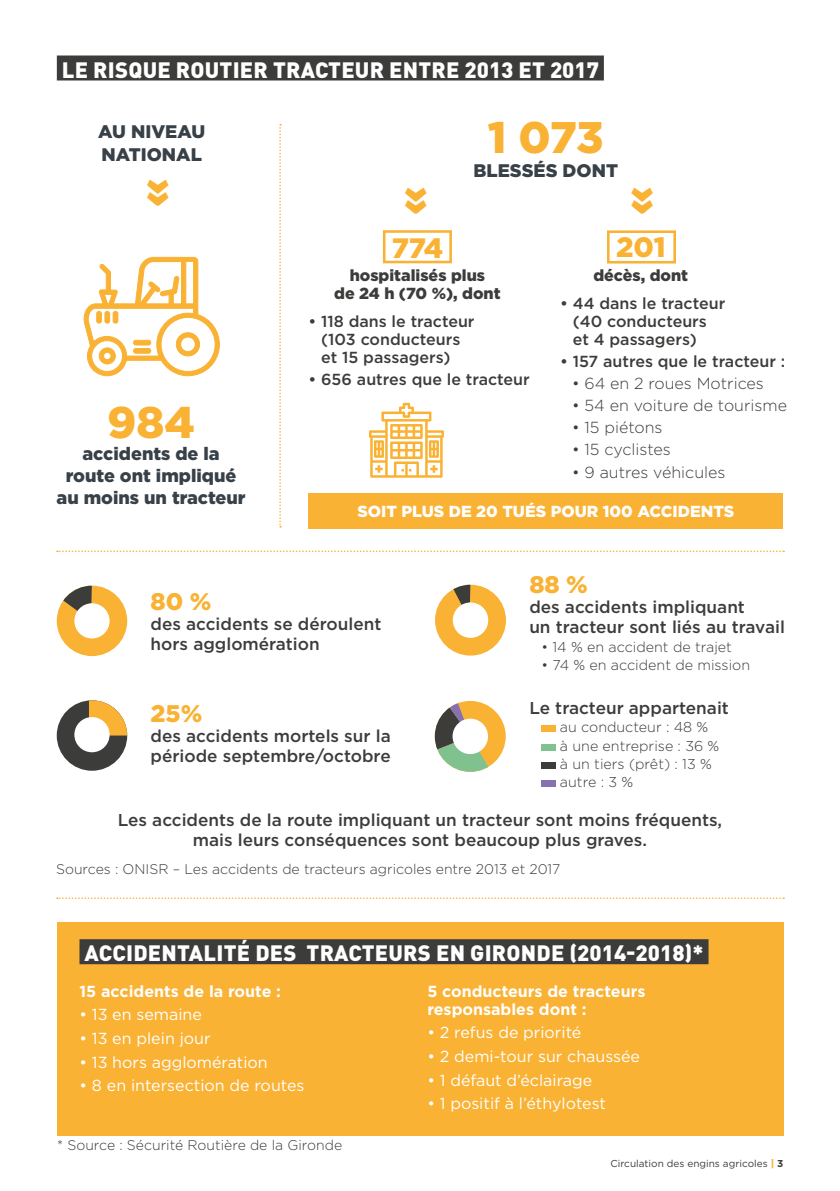
<style>
.page{position:relative;width:840px;height:1191px;background:#fff}
.page>*{position:absolute;margin:0;border:0;box-sizing:border-box;transform-origin:0 0}
.t1{font:900 45.6px "Gotham";color:#f9b234}
.t2{font:900 44.2px "Gotham";letter-spacing:-.01em;color:#f9b234}
.t3{font:900 28px "Gotham";letter-spacing:-.005em;color:#f9b234}
.t4{font:900 24px "Gotham";color:#f9b234}
.t5{font:900 22px "DIN Pro";letter-spacing:.01em;color:#fff}
.t6{font:900 18.2px/23.4px "Gotham";color:#384048}
.t7{font:900 18px/22px "Gotham";color:#384048;text-align:center}
.t8{font:500 17.2px/20px "Gotham";color:#3c3c3b}
.t9{font:16px "Gotham";color:#fff}
.t10{font:500 16px/18px "Gotham";color:#3c3c3b}
.t11{font:300 16px "Gotham";color:#3c3c3b}
.t12{font:700 16px/18px "Gotham";color:#fff}
.t13{font:900 16px/18px "Gotham";color:#3c3c3b;text-align:center}
.t14{font:900 16px "Gotham";color:#fff}
.t15{font:300 14.2px/18.4px "Gotham";color:#3c3c3b}
.t16{font:300 14px "Gotham";color:#3c3c3b}
.t17{font:10px "Gotham";color:#3c3c3b}
.s1{font-weight:900;color:#f9b234}
.s2{font-weight:700}
</style>
<div class="page">
<svg style="left:57px;top:550px;width:726px;height:2px"></svg>
<svg style="left:57px;top:897px;width:726px;height:2px"></svg>
<svg style="left:279px;top:124px;width:2px;height:403px"></svg>
<div style="left:57px;top:55px;width:546px;height:25px;background:#3c3c3b"></div>
<svg style="left:83px;top:257px;width:137px;height:119px"></svg>
<hr style="left:97px;top:311px;width:4px;height:12px;background:#f9b234;border-radius:2px">
<div style="left:96px;top:311px;width:6px;height:12px;border:1px solid #f9b234;border-radius:2px"></div>
<div style="left:105px;top:311px;width:5px;height:12px;background:#f9b234;border-radius:2px"></div>
<div style="left:104px;top:311px;width:6px;height:12px;border:1px solid #f9b234;border-radius:2px"></div>
<div style="left:113px;top:311px;width:5px;height:12px;background:#f9b234;border-radius:2px"></div>
<div style="left:113px;top:311px;width:5px;height:12px;border:1px solid #f9b234;border-radius:2px"></div>
<div style="left:133px;top:340px;width:18px;height:5px;background:#f9b234;border-radius:2px"></div>
<div style="left:133px;top:340px;width:18px;height:5px;border:1px solid #f9b234;border-radius:2px"></div>
<div style="left:133px;top:348px;width:18px;height:5px;background:#f9b234;border-radius:2px"></div>
<div style="left:133px;top:348px;width:18px;height:5px;border:1px solid #f9b234;border-radius:2px"></div>
<div style="left:606px;top:230px;width:69px;height:33px;border:3px solid #f9b234"></div>
<div style="left:383px;top:230px;width:68px;height:33px;border:3px solid #f9b234"></div>
<svg style="left:369px;top:403px;width:74px;height:75px"></svg>
<div style="left:57px;top:585px;width:70px;height:71px;background:#f9b234;border-radius:50%"></div>
<svg style="left:57px;top:585px;width:35px;height:31px"></svg>
<div style="left:74px;top:603px;width:35px;height:35px;background:#fff;border-radius:50%"></div>
<div style="left:435px;top:585px;width:70px;height:70px;background:#f9b234;border-radius:50%"></div>
<svg style="left:449px;top:585px;width:21px;height:19px"></svg>
<div style="left:452px;top:602px;width:36px;height:36px;background:#fff;border-radius:50%"></div>
<div style="left:541px;top:725px;width:14px;height:7px;background:#f9b234"></div>
<div style="left:541px;top:744px;width:14px;height:6px;background:#80c28f"></div>
<div style="left:541px;top:762px;width:14px;height:7px;background:#3c3c3b"></div>
<div style="left:541px;top:780px;width:14px;height:7px;background:#8871b1"></div>
<svg style="left:434px;top:701px;width:68px;height:71px"></svg>
<div style="left:452px;top:718px;width:35px;height:36px;background:#fff;border-radius:50%"></div>
<div style="left:57px;top:700px;width:70px;height:70px;background:#3c3c3b;border-radius:50%"></div>
<svg style="left:89px;top:700px;width:38px;height:35px"></svg>
<div style="left:74px;top:717px;width:35px;height:35px;background:#fff;border-radius:50%"></div>
<div style="left:308px;top:493px;width:474px;height:35px;background:#f9b234"></div>
<div style="left:57px;top:922px;width:725px;height:213px;background:#f9b234"></div>
<div style="left:79px;top:939px;width:629px;height:25px;background:#3c3c3b"></div>
<p class="t5" style="left:62px;top:55px;width:538px">LE RISQUE ROUTIER TRACTEUR ENTRE 2013 ET 2017</p>
<p class="t6" style="left:98px;top:119px;width:108px">AU NIVEAU<br>NATIONAL</p>
<h1 class="t1" style="left:122px;top:207px;width:30px;rotate:-90deg">«</h1>
<h2 class="t2" style="left:107px;top:392px;width:89px">984</h2>
<p class="t7" style="left:57px;top:443px;width:190px">accidents de la route ont impliqué au moins un tracteur</p>
<h2 class="t2" style="left:487px;top:107px;width:117px">1 073</h2>
<p class="t6" style="left:473px;top:158px;width:146px">BLESSÉS DONT</p>
<h1 class="t1" style="left:380px;top:215px;width:30px;rotate:-90deg">«</h1>
<h1 class="t1" style="left:606px;top:215px;width:30px;rotate:-90deg">«</h1>
<h3 class="t3" style="left:391px;top:228px;width:53px">774</h3>
<p class="t13" style="left:334px;top:266px;width:168px">hospitalisés plus<br>de 24 h (70 %), dont</p>
<p class="t10" style="left:321px;top:312px;width:155px;text-indent:-13px">• 118 dans le tracteur (103 conducteurs et 15 passagers)</p>
<p class="t10" style="left:308px;top:370px;width:223px">• 656 autres que le tracteur</p>
<h3 class="t3" style="left:615px;top:228px;width:51px">201</h3>
<p class="t13" style="left:593px;top:266px;width:96px">décès, dont</p>
<p class="t10" style="left:572px;top:294px;width:154px;text-indent:-13px">• 44 dans le tracteur (40 conducteurs et 4 passagers)</p>
<p class="t10" style="left:559px;top:352px;width:226px">• 157 autres que le tracteur :</p>
<p class="t11" style="left:572px;top:373px;width:193px">• 64 en 2 roues Motrices</p>
<p class="t11" style="left:572px;top:395px;width:216px">• 54 en voiture de tourisme</p>
<p class="t11" style="left:572px;top:418px;width:92px">• 15 piétons</p>
<p class="t11" style="left:572px;top:440px;width:100px">• 15 cyclistes</p>
<p class="t11" style="left:572px;top:462px;width:155px">• 9 autres véhicules</p>
<p class="t14" style="left:357px;top:500px;width:378px">SOIT PLUS DE 20 TUÉS POUR 100 ACCIDENTS</p>
<h3 class="t4" style="left:150px;top:585px;width:62px">80 %</h3>
<p class="t8" style="left:150px;top:614px;width:232px">des accidents se déroulent hors agglomération</p>
<h3 class="t4" style="left:150px;top:697px;width:53px">25%</h3>
<p class="t8" style="left:150px;top:726px;width:241px">des accidents mortels sur la période septembre/octobre</p>
<h3 class="t4" style="left:529px;top:568px;width:60px">88 %</h3>
<p class="t8" style="left:529px;top:597px;width:257px">des accidents impliquant<br>un tracteur sont liés au travail</p>
<p class="t15" style="left:541px;top:637px;width:192px">• 14 % en accident de trajet</p>
<p class="t15" style="left:541px;top:655px;width:210px">• 74 % en accident de mission</p>
<p class="t8" style="left:529px;top:697px;width:201px">Le tracteur appartenait</p>
<p class="t15" style="left:559px;top:717px;width:161px">au conducteur : 48 % à une entreprise : 36 % à un tiers (prêt) : 13 % autre : 3 %</p>
<p class="t8" style="left:118px;top:809px;width:605px;text-align:center">Les accidents de la route impliquant un tracteur sont moins fréquents, mais leurs conséquences sont beaucoup plus graves.</p>
<p class="t16" style="left:56px;top:860px;width:505px">Sources : ONISR – Les accidents de tracteurs agricoles entre 2013 et 2017</p>
<p class="t5" style="left:84px;top:938px;width:620px">ACCIDENTALITÉ DES TRACTEURS EN GIRONDE (2014-2018)*</p>
<p class="t12" style="left:79px;top:981px;width:203px">15 accidents de la route :</p>
<p class="t9" style="left:79px;top:1004px;width:124px">• 13 en semaine</p>
<p class="t9" style="left:79px;top:1028px;width:132px">• 13 en plein jour</p>
<p class="t9" style="left:79px;top:1051px;width:190px">• 13 hors agglomération</p>
<p class="t9" style="left:79px;top:1075px;width:226px">• 8 en intersection de routes</p>
<p class="t12" style="left:427px;top:981px;width:219px">5 conducteurs de tracteurs responsables dont :</p>
<p class="t9" style="left:427px;top:1022px;width:155px">• 2 refus de priorité</p>
<p class="t9" style="left:427px;top:1046px;width:214px">• 2 demi-tour sur chaussée</p>
<p class="t9" style="left:427px;top:1069px;width:166px">• 1 défaut d’éclairage</p>
<p class="t9" style="left:427px;top:1093px;width:180px">• 1 positif à l’éthylotest</p>
<p class="t16" style="left:57px;top:1136px;width:286px">* Source : Sécurité Routière de la Gironde</p>
<p class="t17" style="left:610px;top:1157px;width:174px">Circulation des engins agricoles <span class="s1">|</span> <span class="s2">3</span></p>
</div>
